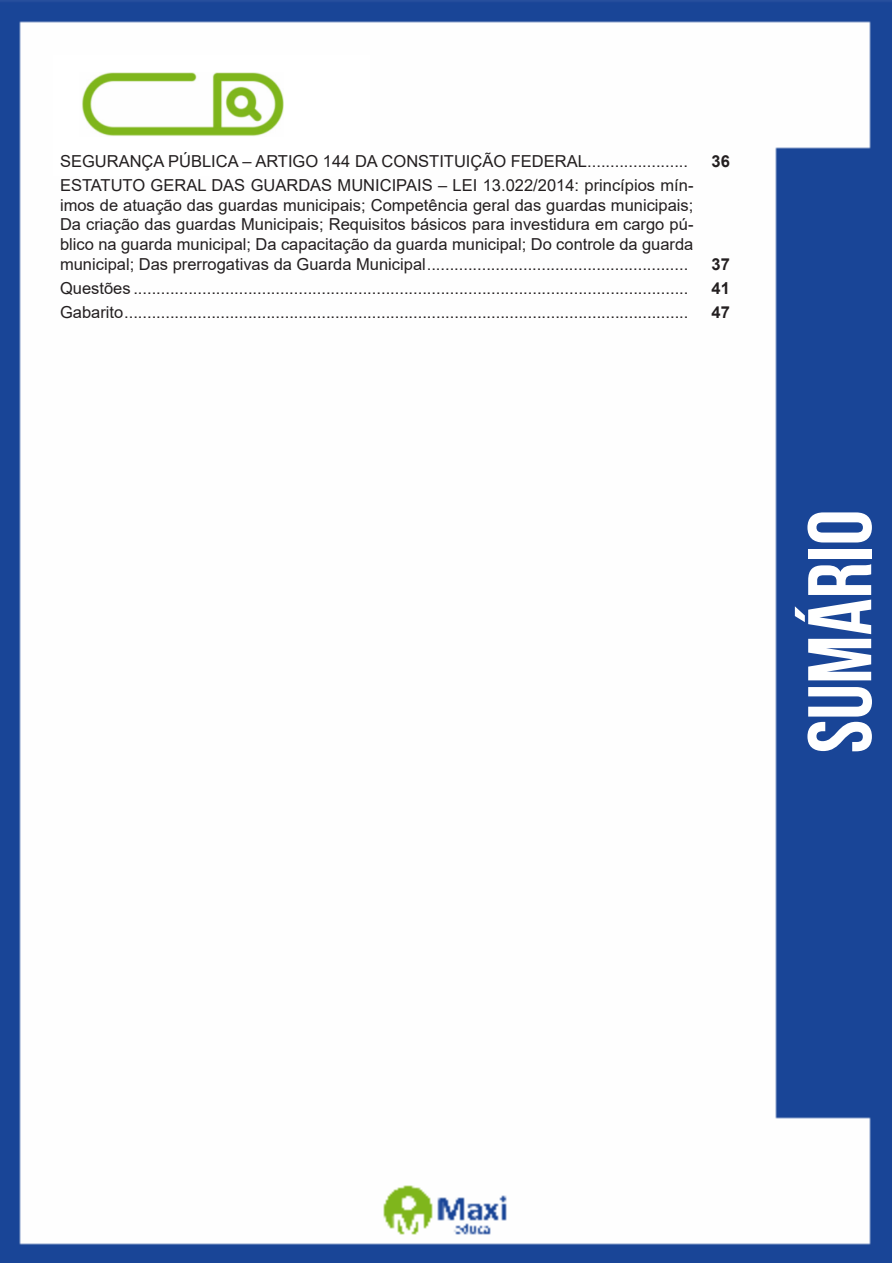
<style>
.page{position:relative;width:893px;height:1263px;background:#fff}
.page>*{position:absolute;margin:0;border:0;box-sizing:border-box;transform-origin:0 0}
.t1{font:700 90px "Bebas Neue";color:#fff}
.ALTERNATIVAS{font:16.5px/19.8px "Arial";color:#231f20;text-align:justify}
.ALTERNATIVAS-2{font:700 16.5px "Arial";color:#231f20}
</style>
<div class="page">
<img style="left:0;top:0;width:892px;height:1263px">
<div style="left:53px;top:55px;width:317px;height:121px;background:#fff"></div>
<img style="left:82px;top:72px;width:201px;height:64px">
<p class="ALTERNATIVAS" style="left:60px;top:151px;width:630px">SEGURANÇA PÚBLICA – ARTIGO 144 DA CONSTITUIÇÃO FEDERAL......................</p>
<p class="ALTERNATIVAS-2" style="left:712px;top:149px;width:20px">36</p>
<p class="ALTERNATIVAS" style="left:60px;top:175px;width:635px">ESTATUTO GERAL DAS GUARDAS MUNICIPAIS – LEI 13.022/2014: princípios mín&shy;imos de atuação das guardas municipais; Competência geral das guardas municipais; Da criação das guardas Municipais; Requisitos básicos para investidura em cargo pú&shy;blico na guarda municipal; Da capacitação da guarda municipal; Do controle da guarda municipal; Das prerrogativas da Guarda Municipal.........................................................</p>
<p class="ALTERNATIVAS-2" style="left:712px;top:253px;width:20px">37</p>
<p class="ALTERNATIVAS" style="left:60px;top:278px;width:630px">Questões .........................................................................................................................</p>
<p class="ALTERNATIVAS-2" style="left:712px;top:277px;width:20px">41</p>
<p class="ALTERNATIVAS" style="left:60px;top:302px;width:630px">Gabarito...........................................................................................................................</p>
<p class="ALTERNATIVAS-2" style="left:712px;top:301px;width:20px">47</p>
<h1 class="t1" style="left:791px;top:753px;width:245px;rotate:-90deg">sumário</h1>
</div>
